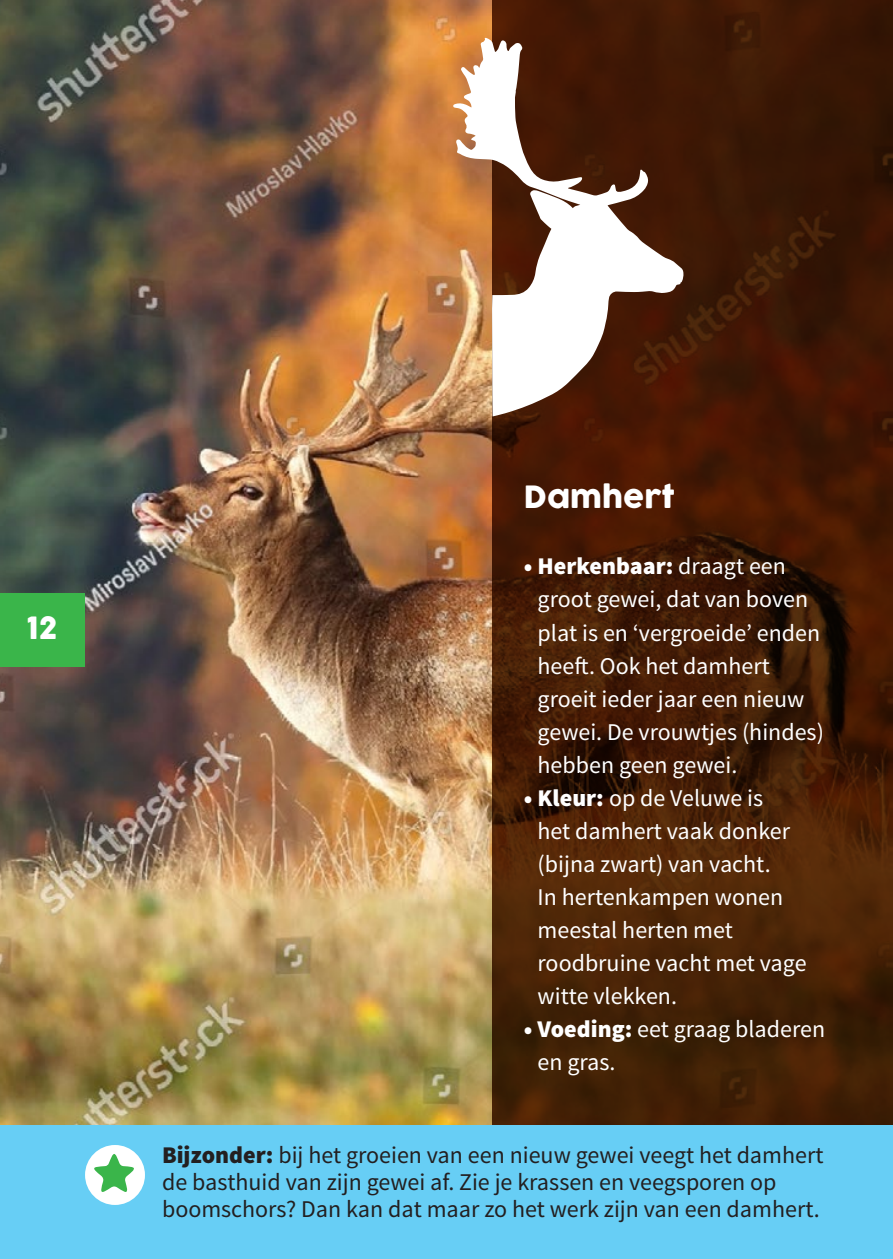
<style>
.page{position:relative;width:893px;height:1259px;background:#fff}
.page>*{position:absolute;margin:0;border:0;box-sizing:border-box;transform-origin:0 0}
.t1{font:30px "COCOGOOSE";color:#fff}
.t2{font:24px/33px "Source Sans Pro";color:#fff}
.t3{font:24px/27px "Source Sans Pro";color:#231f20}
.s1{font-weight:900}
</style>
<div class="page">
<img style="left:0;top:0;width:492px;height:1125px">
<div style="left:0;top:593px;width:85px;height:73px;background:#3ab54a"></div>
<svg style="left:492px;top:0;width:401px;height:1125px;background:#421c05"></svg>
<div style="left:0;top:1125px;width:893px;height:134px;background:#67cef5"></div>
<svg style="left:453px;top:38px;width:231px;height:378px"></svg>
<div style="left:85px;top:1145px;width:60px;height:60px;background:#fff;border-radius:50%"></div>
<svg style="left:93px;top:1154px;width:41px;height:38px"></svg>
<p class="t1" style="left:27px;top:605px;width:32px">12</p>
<p class="t1" style="left:524px;top:475px;width:152px">Damhert</p>
<p class="t2" style="left:538px;top:550px;width:288px;text-indent:-14px"><span class="s1">• Herkenbaar:</span> draagt een groot gewei, dat van boven plat is en ‘vergroeide’ enden heeft. Ook het damhert groeit ieder jaar een nieuw gewei. De vrouwtjes (hindes) hebben geen gewei.</p>
<p class="t2" style="left:538px;top:781px;width:270px;text-indent:-14px"><span class="s1">• Kleur:</span> op de Veluwe is<br>het damhert vaak donker (bijna zwart) van vacht.<br>In hertenkampen wonen meestal herten met roodbruine vacht met vage witte vlekken.</p>
<p class="t2" style="left:538px;top:1012px;width:289px;text-indent:-14px"><span class="s1">• Voeding:</span> eet graag bladeren en gras.</p>
<p class="t3" style="left:162px;top:1142px;width:663px"><span class="s1">Bijzonder:</span> bij het groeien van een nieuw gewei veegt het damhert de basthuid van zijn gewei af. Zie je krassen en veegsporen op boomschors? Dan kan dat maar zo het werk zijn van een damhert.</p>
</div>
